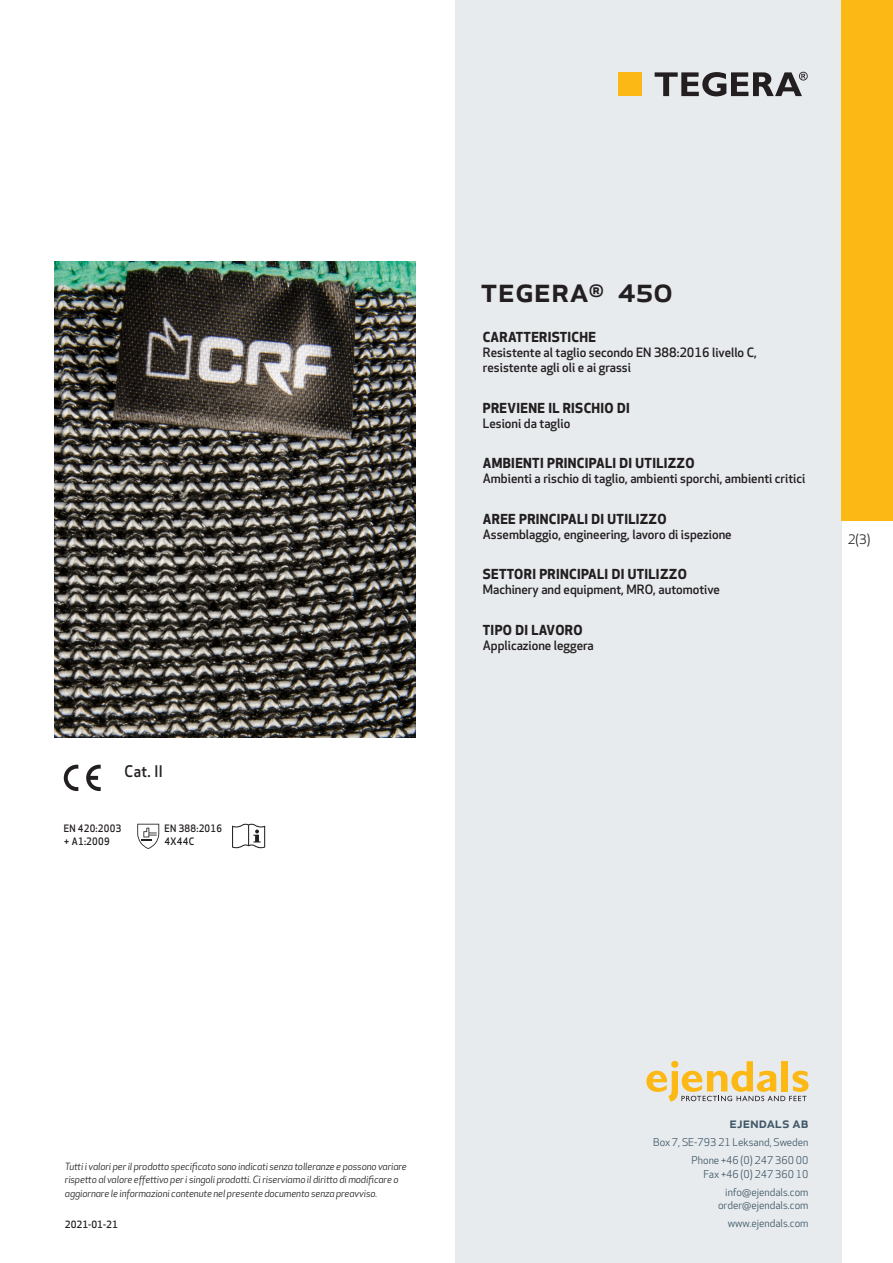
<style>
.page{position:relative;width:893px;height:1263px;background:#fff}
.page>*{position:absolute;margin:0;border:0;box-sizing:border-box;transform-origin:0 0}
.prodname{font:500 34.5px "Apex New";color:#231f20}
.t1{font:500 15.6px "Apex New";color:#231f20;scale:.95 1}
.t2{font:500 15px "Apex New";color:#405968}
.Funktion_body{font:700 13.5px "Apex New";letter-spacing:.025em;color:#231f20}
.t3{font:12.75px "Apex New";color:#231f20}
.Funktion_body-2{font:500 12.6px/15px "Apex New";color:#231f20}
.t4{font:10.5px/18px "Apex New";color:#405968;text-align:right}
.PictogramText{font:500 10.05px/13.5px "Apex New";letter-spacing:.025em;color:#231f20;scale:.95 1}
.t5{font:italic 9.75px/13.5px "Apex New";letter-spacing:-.01em;color:#231f20}
.t6{font:500 9.75px "Apex New";color:#231f20}
</style>
<div class="page">
<div style="left:455px;top:0;width:387px;height:1263px;background:#e8ebee"></div>
<svg style="left:646px;top:1061px;width:162px;height:40px"></svg>
<div style="left:842px;top:0;width:51px;height:520px;background:#fcb814"></div>
<div style="left:618px;top:72px;width:24px;height:24px;background:#fcb814"></div>
<svg style="left:655px;top:72px;width:153px;height:24px"></svg>
<svg style="left:86px;top:765px;width:15px;height:26px"></svg>
<svg style="left:64px;top:765px;width:14px;height:26px"></svg>
<svg style="left:137px;top:824px;width:22px;height:25px"></svg>
<svg style="left:232px;top:824px;width:33px;height:24px"></svg>
<img style="left:54px;top:261px;width:361px;height:477px">
<p class="t1" style="left:125px;top:761px;width:42px">Cat. II</p>
<p class="PictogramText" style="left:64px;top:821px;width:62px">EN 420:2003 + A1:2009</p>
<p class="PictogramText" style="left:165px;top:821px;width:62px">EN 388:2016</p>
<p class="PictogramText" style="left:165px;top:834px;width:33px">4X44C</p>
<p class="prodname" style="left:480px;top:266px;width:194px">TEGERA<sup>®</sup> 450</p>
<p class="Funktion_body" style="left:483px;top:327px;width:115px">CARATTERISTICHE</p>
<p class="Funktion_body-2" style="left:483px;top:345px;width:276px">Resistente al taglio secondo EN 388:2016 livello C, resistente agli oli e ai grassi</p>
<p class="Funktion_body" style="left:483px;top:398px;width:149px">PREVIENE IL RISCHIO DI</p>
<p class="Funktion_body-2" style="left:483px;top:415px;width:89px">Lesioni da taglio</p>
<p class="Funktion_body" style="left:483px;top:453px;width:213px">AMBIENTI PRINCIPALI DI UTILIZZO</p>
<p class="Funktion_body-2" style="left:483px;top:471px;width:324px">Ambienti a rischio di taglio, ambienti sporchi, ambienti critici</p>
<p class="Funktion_body" style="left:483px;top:509px;width:185px">AREE PRINCIPALI DI UTILIZZO</p>
<p class="Funktion_body-2" style="left:483px;top:526px;width:250px">Assemblaggio, engineering, lavoro di ispezione</p>
<p class="Funktion_body" style="left:483px;top:565px;width:205px">SETTORI PRINCIPALI DI UTILIZZO</p>
<p class="Funktion_body-2" style="left:483px;top:582px;width:239px">Machinery and equipment, MRO, automotive</p>
<p class="Funktion_body" style="left:483px;top:620px;width:101px">TIPO DI LAVORO</p>
<p class="Funktion_body-2" style="left:483px;top:638px;width:112px">Applicazione leggera</p>
<p class="t3" style="left:848px;top:531px;width:24px">2(3)</p>
<p class="t5" style="left:65px;top:1159px;width:343px">Tutti i valori per il prodotto specificato sono indicati senza tolleranze e possono variare rispetto al valore effettivo per i singoli prodotti. Ci riserviamo il diritto di modificare o aggiornare le informazioni contenute nel presente documento senza preavviso.</p>
<p class="t6" style="left:65px;top:1218px;width:54px">2021-01-21</p>
<p class="t2" style="left:729px;top:1113px;width:80px">ejendals ab</p>
<p class="t4" style="left:653px;top:1133px;width:157px">Box 7, SE-793 21 Leksand, Sweden<br>Phone +46 (0) 247 360 00</p>
<p class="t4" style="left:703px;top:1165px;width:107px">Fax +46 (0) 247 360 10 info@ejendals.com</p>
<p class="t4" style="left:718px;top:1196px;width:92px">order@ejendals.com</p>
<p class="t4" style="left:728px;top:1215px;width:82px">www.ejendals.com</p>
</div>
